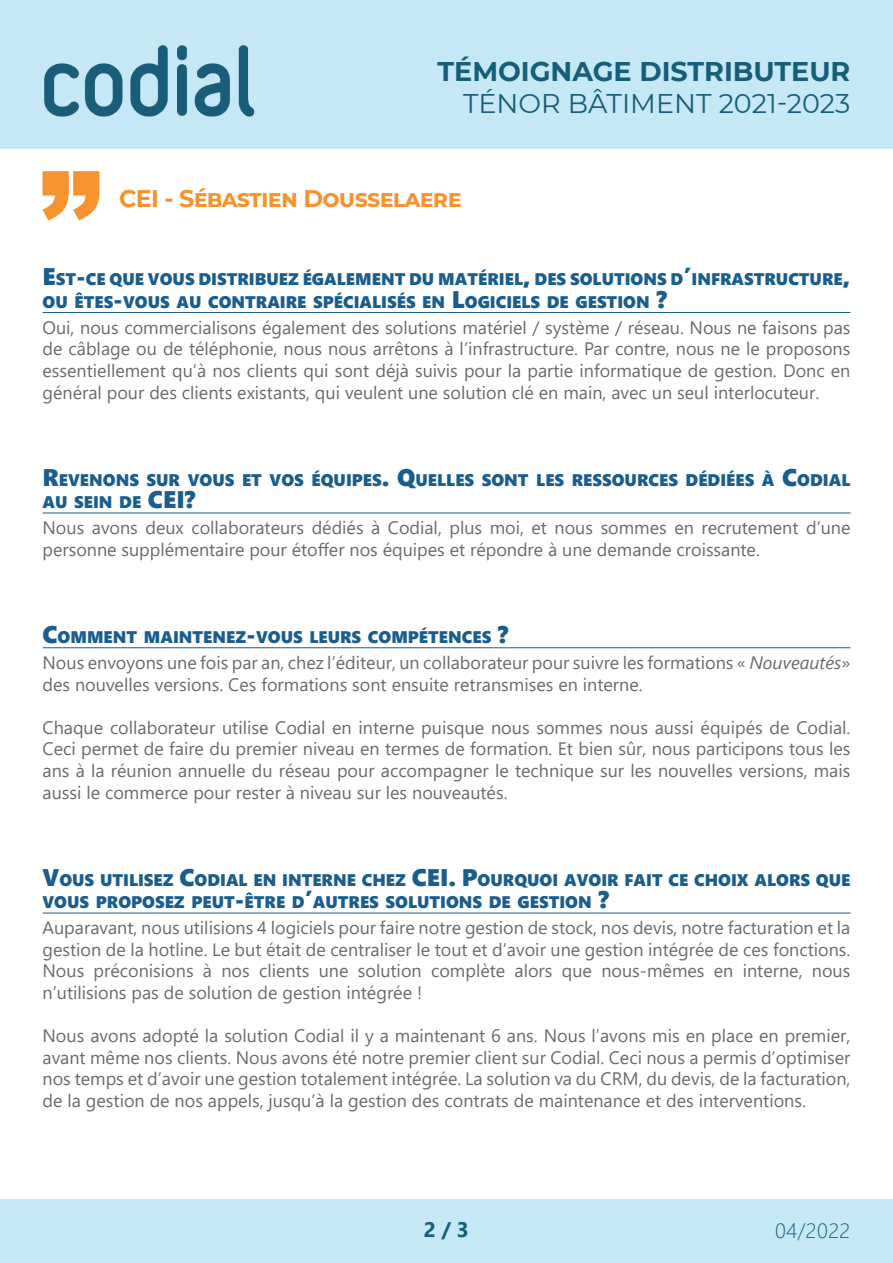
<style>
.page{position:relative;width:893px;height:1263px;background:#fff}
.page>*{position:absolute;margin:0;border:0;box-sizing:border-box;transform-origin:0 0}
.t1{font:700 27px "Montserrat";color:#175e78}
.t2{font:27px "Montserrat";color:#175e78}
.t3{font:700 24px "Montserrat";letter-spacing:-.03em;color:#f6932f}
.t4{font:300 21px "Segoe UI";letter-spacing:.02em;color:#175e78}
.t5{font:700 21px "Segoe UI";color:#175e78}
.t6{font:18px/21.6px "Segoe UI";color:#6c6b6c;text-align:justify}
.t7{font:16.8px/22.5px "Segoe UI Black";color:#1b5e8d}
.s1{font-size:24px}
.s2{font-style:italic}
</style>
<div class="page">
<div style="left:0;top:1199px;width:893px;height:64px;background:#c6e8f6"></div>
<div style="left:0;top:0;width:893px;height:149px;background:#c6e8f6"></div>
<svg style="left:43px;top:171px;width:56px;height:49px"></svg>
<img style="left:44px;top:45px;width:211px;height:72px">
<hr style="left:43px;top:312px;width:807px;height:1px;background:#1b5e8d">
<hr style="left:43px;top:513px;width:807px;height:1px;background:#1b5e8d">
<hr style="left:43px;top:647px;width:807px;height:1px;background:#1b5e8d">
<hr style="left:43px;top:913px;width:807px;height:1px;background:#1b5e8d">
<h1 class="t1" style="left:438px;top:52px;width:414px">TÉMOIGNAGE DISTRIBUTEUR</h1>
<h1 class="t2" style="left:463px;top:85px;width:389px">TÉNOR BÂTIMENT 2021-2023</h1>
<h2 class="t3" style="left:119px;top:181px;width:344px">CEI - Sébastien Dousselaere</h2>
<p class="t7" style="left:43px;top:267px;width:809px"><span class="s1">E</span>ST<span class="s1">-</span>CE QUE VOUS DISTRIBUEZ ÉGALEMENT DU MATÉRIEL<span class="s1">,</span> DES SOLUTIONS D<span class="s1">’</span>INFRASTRUCTURE<span class="s1">,<br></span>OU ÊTES<span class="s1">-</span>VOUS AU CONTRAIRE SPÉCIALISÉS EN <span class="s1">L</span>OGICI ELS DE GESTION <span class="s1">?</span></p>
<p class="t6" style="left:43px;top:315px;width:809px">Oui, nous commercialisons également des solutions matériel / système / réseau. Nous ne faisons pas de câblage ou de téléphonie, nous nous arrêtons à l’infrastructure. Par contre, nous ne le proposons essentiellement qu’à nos clients qui sont déjà suivis pour la partie informatique de gestion. Donc en général pour des clients existants, qui veulent une solution clé en main, avec un seul interlocuteur.</p>
<p class="t7" style="left:43px;top:468px;width:809px"><span class="s1">R</span>EVENONS SUR VOUS ET VOS ÉQUIPES<span class="s1">. Q</span>UELLES SONT LES RESSOURCES DÉDIÉES À <span class="s1">C</span>ODIAL<br>AU SEIN DE <span class="s1">CEI?</span></p>
<p class="t6" style="left:43px;top:515px;width:809px">Nous avons deux collaborateurs dédiés à Codial, plus moi, et nous sommes en recrutement d’une personne supplémentaire pour étoffer nos équipes et répondre à une demande croissante.</p>
<p class="t7" style="left:43px;top:625px;width:467px"><span class="s1">C</span>OMMENT MAINTENEZ<span class="s1">-</span>VOUS LEURS COMPÉTENCES <span class="s1">?</span></p>
<p class="t6" style="left:43px;top:650px;width:809px">Nous envoyons une fois par an, chez l’éditeur, un collaborateur pour suivre les formations « <span class="s2">Nouveautés</span>» des nouvelles versions. Ces formations sont ensuite retransmises en interne.</p>
<p class="t6" style="left:43px;top:715px;width:809px">Chaque collaborateur utilise Codial en interne puisque nous sommes nous aussi équipés de Codial.<br>Ceci permet de faire du premier niveau en termes de formation. Et bien sûr, nous participons tous les ans à la réunion annuelle du réseau pour accompagner le technique sur les nouvelles versions, mais aussi le commerce pour rester à niveau sur les nouveautés.</p>
<p class="t7" style="left:43px;top:868px;width:809px"><span class="s1">V</span>OUS UTILISEZ <span class="s1">C</span>ODIAL EN INTERNE CHEZ <span class="s1">CEI. P</span>OURQUOI AVOIR FAIT CE CHOIX ALORS QUE<br>VOUS PROPOSEZ PEUT<span class="s1">-</span>ÊTRE D<span class="s1">’</span>AUTRES SOLUTIONS DE GESTION <span class="s1">?</span></p>
<p class="t6" style="left:43px;top:915px;width:809px">Auparavant, nous utilisions 4 logiciels pour faire notre gestion de stock, nos devis, notre facturation et la gestion de la hotline. Le but était de centraliser le tout et d’avoir une gestion intégrée de ces fonctions.<br>Nous préconisions à nos clients une solution complète alors que nous-mêmes en interne, nous n’utilisions pas de solution de gestion intégrée !</p>
<p class="t6" style="left:43px;top:1023px;width:809px">Nous avons adopté la solution Codial il y a maintenant 6 ans. Nous l’avons mis en place en premier, avant même nos clients. Nous avons été notre premier client sur Codial. Ceci nous a permis d’optimiser nos temps et d’avoir une gestion totalement intégrée. La solution va du CRM, du devis, de la facturation, de la gestion de nos appels, jusqu’à la gestion des contrats de maintenance et des interventions.</p>
<p class="t5" style="left:424px;top:1210px;width:47px">2 / 3</p>
<p class="t4" style="left:775px;top:1210px;width:77px">04/2022</p>
</div>
